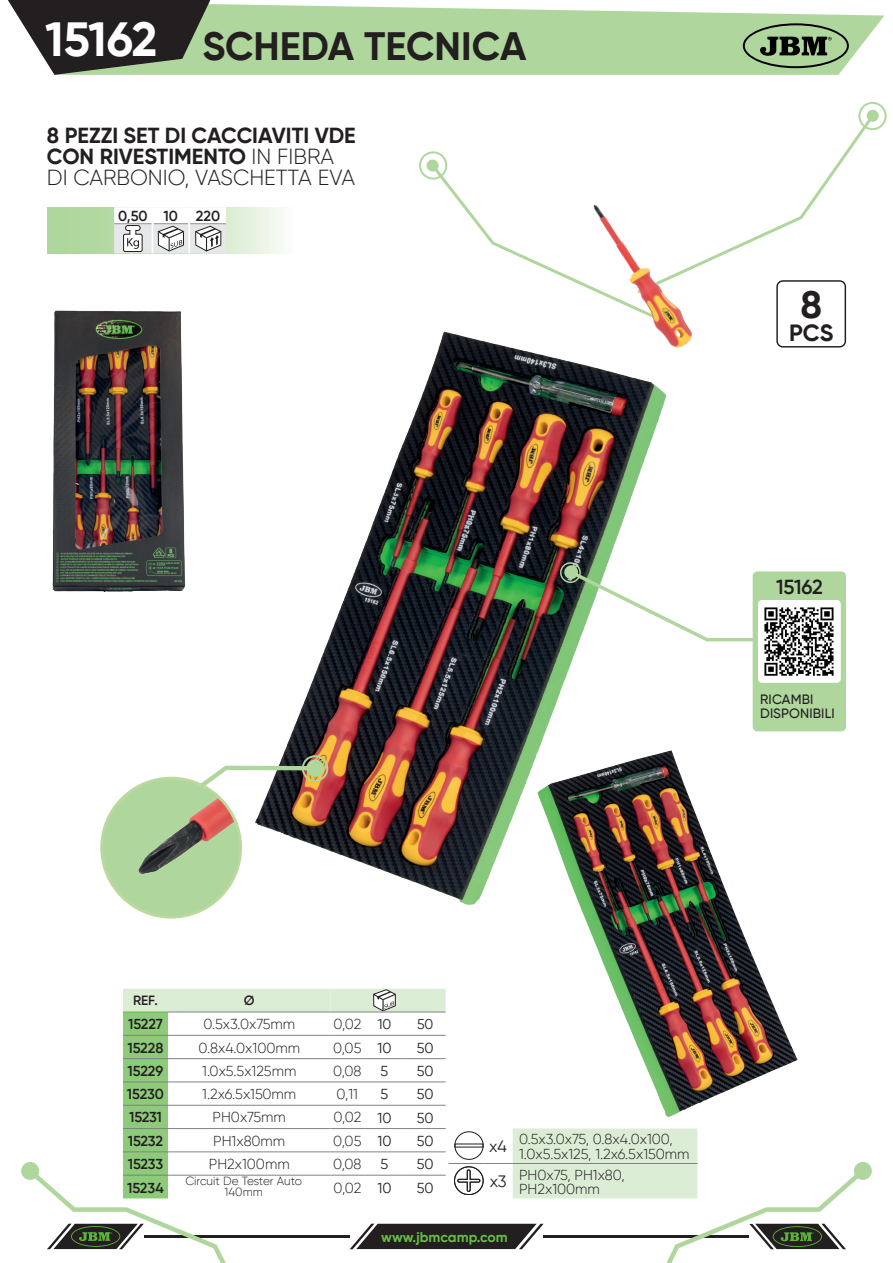
<style>
.page{position:relative;width:893px;height:1263px;background:#fff}
.page>*{position:absolute;margin:0;border:0;box-sizing:border-box;transform-origin:0 0}
.t1{font:700 47.85px "Gilroy";letter-spacing:-.015em;color:#fff}
.t2{font:700 39.45px "Gilroy";letter-spacing:-.005em;color:#231f20}
.t3{font:700 38.1px "Gilroy";color:#231f20}
.t4{font:700 23.4px "Gilroy";color:#231f20}
.TÍTULO{font:700 21.75px "Gilroy";color:#231f20}
.TÍTULO-2{font:300 21.75px "Gilroy";color:#231f20}
.t5{font:600 20.25px "Gilroy";letter-spacing:-.015em;color:#231f20}
.t6{font:16.5px "Gilroy";color:#231f20}
.Descripciones_tablas{font:300 14.4px/14.4px "Gilroy";color:#231f20}
.info_peso_y_cantidad{font:600 14.4px "Gilroy";letter-spacing:-.01em;color:#231f20}
.Descripciones_rectan{font:300 14.4px "Gilroy";color:#231f20}
.t7{font:14.4px "Gilroy";letter-spacing:-.02em;color:#231f20}
.t8{font:700 14.1px "Gilroy";color:#65bc46}
.t9{font:14.1px "Gilroy";color:#231f20}
.t10{font:500 13.5px "Gilroy";letter-spacing:.01em;color:#231f20}
.t11{font:600 13.35px "Gilroy";color:#231f20}
.Descripciones_tablas-2{font:300 11.7px/11.6px "Gilroy";color:#231f20;text-align:center}
.s1{font-weight:300}
</style>
<div class="page">
<div style="left:21px;top:1162px;width:18px;height:18px;background:#afd79d;border-radius:50%"></div>
<svg style="left:854px;top:1162px;width:18px;height:18px"></svg>
<svg style="left:210px;top:4px;width:674px;height:71px;background:#b8dba9"></svg>
<svg style="left:8px;top:0;width:202px;height:75px;background:#51544c"></svg>
<svg style="left:743px;top:23px;width:106px;height:45px;background:#7f9c72"></svg>
<div style="left:858px;top:102px;width:29px;height:28px;border:2px solid #afd79d;border-radius:50%"></div>
<div style="left:419px;top:151px;width:28px;height:29px;border:2px solid #afd79d;border-radius:50%"></div>
<svg style="left:867px;top:110px;width:12px;height:12px"></svg>
<svg style="left:428px;top:112px;width:449px;height:210px"></svg>
<div style="left:427px;top:160px;width:12px;height:12px;background:#afd79d;border-radius:50%"></div>
<img style="left:52px;top:310px;width:134px;height:282px">
<img style="left:584px;top:194px;width:113px;height:154px">
<svg style="left:47px;top:207px;width:235px;height:46px"></svg>
<div style="left:777px;top:281px;width:68px;height:66px;background:#fff;border-radius:6px"></div>
<div style="left:776px;top:280px;width:70px;height:67px;border:1px solid #231f20;border-radius:6px"></div>
<img style="left:255px;top:326px;width:414px;height:579px">
<svg style="left:24px;top:989px;width:845px;height:274px"></svg>
<div style="left:560px;top:562px;width:21px;height:21px;border:2px solid #afd79d;border-radius:50%"></div>
<svg style="left:567px;top:568px;width:187px;height:75px"></svg>
<div style="left:564px;top:565px;width:14px;height:14px;background:#afd79d;border-radius:50%"></div>
<div style="left:753px;top:571px;width:93px;height:160px;background:#afd79d;border-radius:5px"></div>
<img style="left:758px;top:600px;width:83px;height:83px">
<img style="left:537px;top:749px;width:261px;height:369px">
<svg style="left:187px;top:753px;width:143px;height:45px"></svg>
<img style="left:102px;top:778px;width:139px;height:139px;border-radius:69px">
<div style="left:100px;top:777px;width:142px;height:141px;border:3px solid #bbd99c;border-radius:50%"></div>
<p class="t1" style="left:45px;top:10px;width:113px">15162</p>
<p class="t2" style="left:202px;top:21px;width:325px">SCHEDA TECNICA</p>
<p class="TÍTULO" style="left:47px;top:122px;width:310px">8 PEZZI SET DI CACCIAVITI VDE</p>
<p class="TÍTULO" style="left:47px;top:143px;width:289px">CON RIVESTIMENTO <span class="s1">IN FIBRA</span></p>
<p class="TÍTULO-2" style="left:47px;top:164px;width:310px">DI CARBONIO, VASCHETTA EVA</p>
<p class="info_peso_y_cantidad" style="left:118px;top:207px;width:31px">0,50</p>
<p class="info_peso_y_cantidad" style="left:164px;top:207px;width:16px">10</p>
<p class="info_peso_y_cantidad" style="left:196px;top:207px;width:26px">220</p>
<p class="t3" style="left:800px;top:281px;width:23px">8</p>
<p class="t4" style="left:789px;top:319px;width:46px">PCS</p>
<p class="t5" style="left:776px;top:575px;width:48px">15162</p>
<p class="t10" style="left:760px;top:691px;width:55px">RICAMBI</p>
<p class="t10" style="left:760px;top:704px;width:76px">DISPONIBILI</p>
<p class="t11" style="left:133px;top:992px;width:26px">REF.</p>
<p class="t11" style="left:244px;top:992px;width:12px">Ø</p>
<p class="info_peso_y_cantidad" style="left:128px;top:1015px;width:36px">15227</p>
<p class="Descripciones_tablas" style="left:203px;top:1017px;width:93px">0.5x3.0x75mm</p>
<p class="Descripciones_rectan" style="left:333px;top:1015px;width:29px">0,02</p>
<p class="t9" style="left:378px;top:1015px;width:15px">10</p>
<p class="t9" style="left:417px;top:1015px;width:18px">50</p>
<p class="info_peso_y_cantidad" style="left:127px;top:1038px;width:37px">15228</p>
<p class="Descripciones_tablas" style="left:198px;top:1040px;width:103px">0.8x4.0x100mm</p>
<p class="Descripciones_rectan" style="left:333px;top:1039px;width:30px">0,05</p>
<p class="t7" style="left:377px;top:1039px;width:15px">10</p>
<p class="t7" style="left:417px;top:1039px;width:18px">50</p>
<p class="info_peso_y_cantidad" style="left:128px;top:1062px;width:37px">15229</p>
<p class="Descripciones_tablas" style="left:202px;top:1063px;width:96px">1.0x5.5x125mm</p>
<p class="Descripciones_rectan" style="left:333px;top:1062px;width:30px">0,08</p>
<p class="t7" style="left:381px;top:1062px;width:9px">5</p>
<p class="t7" style="left:417px;top:1062px;width:18px">50</p>
<p class="info_peso_y_cantidad" style="left:127px;top:1085px;width:39px">15230</p>
<p class="Descripciones_tablas" style="left:202px;top:1087px;width:96px">1.2x6.5x150mm</p>
<p class="Descripciones_rectan" style="left:337px;top:1085px;width:23px">0,11</p>
<p class="t7" style="left:381px;top:1085px;width:9px">5</p>
<p class="t7" style="left:417px;top:1085px;width:18px">50</p>
<p class="info_peso_y_cantidad" style="left:129px;top:1108px;width:34px">15231</p>
<p class="Descripciones_tablas" style="left:213px;top:1110px;width:75px">PH0x75mm</p>
<p class="Descripciones_rectan" style="left:333px;top:1109px;width:29px">0,02</p>
<p class="t7" style="left:377px;top:1109px;width:15px">10</p>
<p class="t7" style="left:417px;top:1109px;width:18px">50</p>
<p class="info_peso_y_cantidad" style="left:128px;top:1132px;width:37px">15232</p>
<p class="Descripciones_tablas" style="left:213px;top:1133px;width:74px">PH1x80mm</p>
<p class="Descripciones_rectan" style="left:333px;top:1132px;width:30px">0,05</p>
<p class="t7" style="left:377px;top:1132px;width:15px">10</p>
<p class="t7" style="left:417px;top:1132px;width:18px">50</p>
<p class="info_peso_y_cantidad" style="left:128px;top:1155px;width:37px">15233</p>
<p class="Descripciones_tablas" style="left:209px;top:1157px;width:82px">PH2x100mm</p>
<p class="Descripciones_rectan" style="left:333px;top:1155px;width:30px">0,08</p>
<p class="t7" style="left:381px;top:1155px;width:9px">5</p>
<p class="t7" style="left:417px;top:1155px;width:18px">50</p>
<p class="info_peso_y_cantidad" style="left:127px;top:1178px;width:38px">15234</p>
<p class="Descripciones_rectan" style="left:333px;top:1179px;width:29px">0,02</p>
<p class="t7" style="left:377px;top:1179px;width:15px">10</p>
<p class="t7" style="left:417px;top:1179px;width:18px">50</p>
<p class="Descripciones_tablas-2" style="left:185px;top:1175px;width:118px">Circuit De Tester Auto<br>140mm</p>
<p class="t6" style="left:489px;top:1136px;width:19px">x4</p>
<p class="Descripciones_tablas" style="left:519px;top:1132px;width:172px">0.5x3.0x75, 0.8x4.0x100,<br>1.0x5.5x125, 1.2x6.5x150mm</p>
<p class="t6" style="left:490px;top:1172px;width:18px">x3</p>
<p class="Descripciones_tablas" style="left:519px;top:1167px;width:107px">PH0x75, PH1x80,<br>PH2x100mm</p>
<p class="t8" style="left:381px;top:1228px;width:128px">www.jbmcamp.com</p>
</div>
